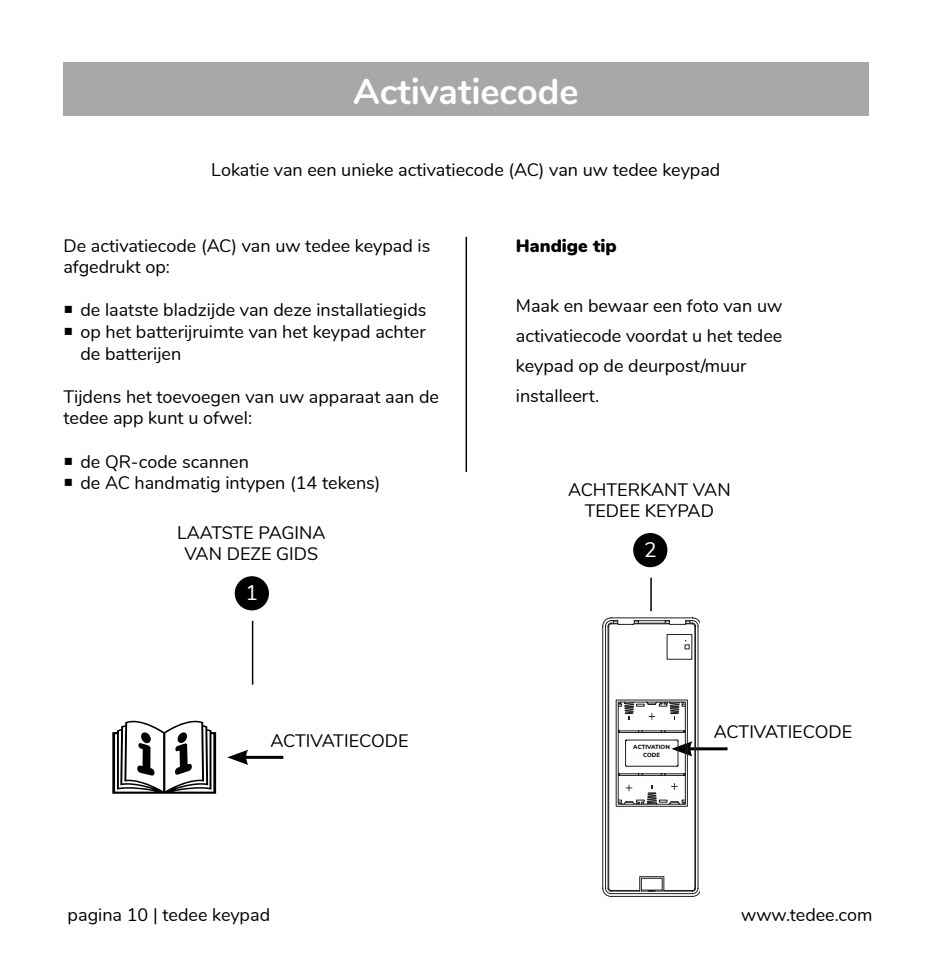
<style>
.page{position:relative;width:936px;height:978px;background:#fff}
.page>*{position:absolute;margin:0;border:0;box-sizing:border-box;transform-origin:0 0}
.t1{font:700 36px "Nunito";color:#fff}
.t2{font:21px "Nunito";color:#fff}
.t3{font:18px/21.6px "Nunito";color:#000}
.t4{font:900 18px "Nunito";color:#000}
.t5{font:800 6px/7.2px "Nunito";color:#000;text-align:center}
</style>
<div class="page">
<hr style="left:465px;top:237px;width:2px;height:235px;background:#000">
<div style="left:633px;top:533px;width:34px;height:34px;background:#000;border-radius:50%"></div>
<hr style="left:650px;top:578px;width:1px;height:33px;background:#000">
<div style="left:235px;top:576px;width:34px;height:34px;background:#000;border-radius:50%"></div>
<hr style="left:252px;top:621px;width:1px;height:64px;background:#000">
<svg style="left:112px;top:721px;width:104px;height:73px"></svg>
<svg style="left:177px;top:732px;width:10px;height:12px"></svg>
<hr style="left:243px;top:756px;width:40px;height:3px;background:#000">
<svg style="left:227px;top:750px;width:21px;height:15px"></svg>
<hr style="left:687px;top:747px;width:40px;height:3px;background:#000">
<div style="left:63px;top:63px;width:805px;height:53px;background:#a8a8a8"></div>
<svg style="left:602px;top:618px;width:97px;height:279px"></svg>
<h1 class="t1" style="left:353px;top:65px;width:227px">Activatiecode</h1>
<p class="t3" style="left:211px;top:157px;width:510px">Lokatie van een unieke activatiecode (AC) van uw tedee keypad</p>
<p class="t3" style="left:63px;top:234px;width:368px">De activatiecode (AC) van uw tedee keypad is afgedrukt op:</p>
<p class="t3" style="left:80px;top:298px;width:347px;text-align:justify">de laatste bladzijde van deze installatiegids op het batterijruimte van het keypad achter de batterijen</p>
<p class="t3" style="left:63px;top:385px;width:377px">Tijdens het toevoegen van uw apparaat aan de tedee app kunt u ofwel:</p>
<p class="t3" style="left:80px;top:450px;width:301px">de QR-code scannen<br>de AC handmatig intypen (14 tekens)</p>
<p class="t3" style="left:177px;top:521px;width:150px;text-align:center">LAATSTE PAGINA<br>VAN DEZE GIDS</p>
<p class="t2" style="left:245px;top:577px;width:14px">1</p>
<p class="t3" style="left:270px;top:729px;width:140px">ACTIVATIECODE</p>
<p class="t4" style="left:516px;top:232px;width:102px">Handige tip</p>
<p class="t3" style="left:516px;top:289px;width:268px;line-height:30px">Maak en bewaar een foto van uw activatiecode voordat u het tedee keypad op de deurpost/muur installeert.</p>
<p class="t3" style="left:568px;top:477px;width:164px;text-align:center">ACHTERKANT VAN<br>TEDEE KEYPAD</p>
<p class="t2" style="left:644px;top:534px;width:14px">2</p>
<p class="t5" style="left:633px;top:743px;width:38px">ACTIVATION<br>CODE</p>
<p class="t3" style="left:714px;top:720px;width:140px">ACTIVATIECODE</p>
<p class="t3" style="left:68px;top:903px;width:204px">pagina 10 | tedee keypad</p>
<p class="t3" style="left:741px;top:903px;width:133px">www.tedee.com</p>
</div>
